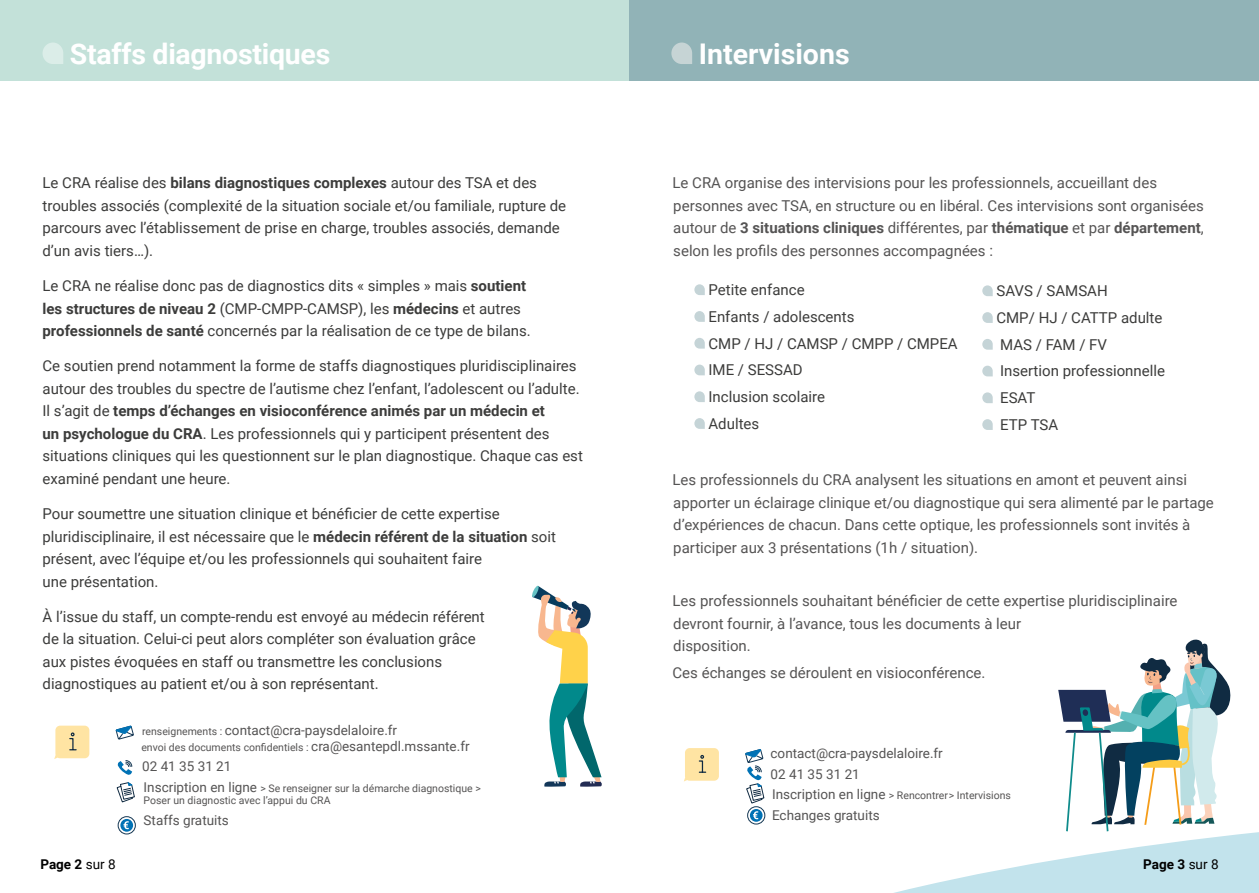
<style>
.page{position:relative;width:1259px;height:893px;background:#fff}
.page>*{position:absolute;margin:0;border:0;box-sizing:border-box;transform-origin:0 0}
.t1{font:700 28.5px "Roboto";letter-spacing:-.01em;color:#fff}
.t2{font:15px/22.5px "Roboto";color:#3c3c3b}
.t3{font:15px/22.5px "Roboto";color:#555454}
.t4{font:13.5px/20.4px "Roboto";color:#555454}
.t5{font:700 13.5px "Roboto";color:#000}
.t6{font:10.5px/12.6px "Roboto";color:#555454}
.s1{font-weight:700}
.s2{font-size:10.5px}
.s3{font-size:13.5px}
.s4{font-weight:400}
</style>
<div class="page">
<div style="left:0;top:0;width:629px;height:81px;background:#c3e1d9"></div>
<svg style="left:43px;top:43px;width:20px;height:21px"></svg>
<svg style="left:747px;top:817px;width:512px;height:76px"></svg>
<svg style="left:115px;top:725px;width:19px;height:15px"></svg>
<svg style="left:117px;top:760px;width:16px;height:15px"></svg>
<svg style="left:54px;top:726px;width:35px;height:33px"></svg>
<div style="left:118px;top:816px;width:18px;height:18px;border:1px solid #153753;border-radius:50%"></div>
<svg style="left:120px;top:819px;width:13px;height:13px"></svg>
<svg style="left:123px;top:821px;width:6px;height:8px"></svg>
<svg style="left:116px;top:782px;width:19px;height:21px"></svg>
<svg style="left:532px;top:585px;width:70px;height:202px"></svg>
<div style="left:629px;top:0;width:630px;height:81px;background:#91b3b7"></div>
<svg style="left:671px;top:43px;width:21px;height:21px"></svg>
<svg style="left:684px;top:748px;width:35px;height:33px"></svg>
<div style="left:747px;top:806px;width:18px;height:18px;border:1px solid #153753;border-radius:50%"></div>
<svg style="left:750px;top:809px;width:12px;height:13px"></svg>
<svg style="left:753px;top:811px;width:5px;height:8px"></svg>
<svg style="left:745px;top:749px;width:20px;height:55px"></svg>
<svg style="left:1058px;top:639px;width:174px;height:192px"></svg>
<svg style="left:694px;top:284px;width:11px;height:11px"></svg>
<svg style="left:694px;top:311px;width:11px;height:11px"></svg>
<svg style="left:694px;top:338px;width:11px;height:11px"></svg>
<svg style="left:694px;top:365px;width:11px;height:10px"></svg>
<svg style="left:694px;top:391px;width:11px;height:11px"></svg>
<svg style="left:694px;top:418px;width:11px;height:11px"></svg>
<svg style="left:982px;top:285px;width:10px;height:11px"></svg>
<svg style="left:982px;top:312px;width:10px;height:11px"></svg>
<svg style="left:982px;top:339px;width:10px;height:11px"></svg>
<svg style="left:982px;top:366px;width:10px;height:10px"></svg>
<svg style="left:982px;top:392px;width:10px;height:11px"></svg>
<svg style="left:982px;top:419px;width:10px;height:11px"></svg>
<h1 class="t1" style="left:70px;top:34px;width:262px">Staffs diagnostiques</h1>
<p class="t2" style="left:43px;top:171px;width:525px">Le CRA réalise des <span class="s1">bilans diagnostiques complexes</span> autour des TSA et des troubles associés (complexité de la situation sociale et/ou familiale, rupture de parcours avec l’établissement de prise en charge, troubles associés, demande d’un avis tiers…).</p>
<p class="t2" style="left:43px;top:274px;width:490px">Le CRA ne réalise donc pas de diagnostics dits « simples » mais <span class="s1">soutient les structures de niveau 2</span> (CMP-CMPP-CAMSP), les <span class="s1">médecins</span> et autres <span class="s1">professionnels de santé</span> concernés par la réalisation de ce type de bilans.</p>
<p class="t2" style="left:43px;top:354px;width:542px">Ce soutien prend notamment la forme de staffs diagnostiques pluridisciplinaires autour des troubles du spectre de l’autisme chez l’enfant, l’adolescent ou l’adulte.<br>Il s’agit de <span class="s1">temps d’échanges en visioconférence animés par un médecin et<br>un psychologue du CRA</span>. Les professionnels qui y participent présentent des situations cliniques qui les questionnent sur le plan diagnostique. Chaque cas est examiné pendant une heure.</p>
<p class="t2" style="left:43px;top:502px;width:515px">Pour soumettre une situation clinique et bénéficier de cette expertise pluridisciplinaire, il est nécessaire que le <span class="s1">médecin référent de la situation</span> soit présent, avec l’équipe et/ou les professionnels qui souhaitent faire<br>une présentation.</p>
<p class="t2" style="left:43px;top:605px;width:444px">À l’issue du staff, un compte-rendu est envoyé au médecin référent de la situation. Celui-ci peut alors compléter son évaluation grâce aux pistes évoquées en staff ou transmettre les conclusions diagnostiques au patient et/ou à son représentant.</p>
<p class="t4" style="left:142px;top:719px;width:256px"><span class="s2">renseignements :</span> contact@cra-paysdelaloire.fr</p>
<p class="t6" style="left:141px;top:740px;width:330px">envoi des documents confidentiels : <span class="s3">cra@esantepdl.mssante.fr</span></p>
<p class="t4" style="left:142px;top:756px;width:91px">02 41 35 31 21</p>
<p class="t6" style="left:144px;top:781px;width:339px"><span class="s3">Inscription en ligne</span> &gt; Se renseigner sur la démarche diagnostique &gt;<br>Poser un diagnostic avec l’appui du CRA</p>
<p class="t4" style="left:144px;top:809px;width:87px">Staffs gratuits</p>
<h1 class="t1" style="left:699px;top:34px;width:152px">Intervisions</h1>
<p class="t3" style="left:672px;top:171px;width:533px">Le CRA organise des intervisions pour les professionnels, accueillant des personnes avec TSA, en structure ou en libéral. Ces intervisions sont organisées autour de <span class="s1">3 situations cliniques</span> différentes, par <span class="s1">thématique</span> et par <span class="s1">département</span>, selon les profils des personnes accompagnées :</p>
<p class="t2" style="left:708px;top:276px;width:251px;line-height:26.7px">Petite enfance<br>Enfants / adolescents<br>CMP / HJ / CAMSP / CMPP / CMPEA<br>IME / SESSAD<br>Inclusion scolaire<br>Adultes</p>
<p class="t2" style="left:996px;top:277px;width:170px;line-height:26.7px">SAVS / SAMSAH<br>CMP/ HJ / CATTP adulte<br>MAS / FAM / FV<br>Insertion professionnelle<br>ESAT<br>ETP TSA</p>
<p class="t3" style="left:672px;top:468px;width:543px">Les professionnels du CRA analysent les situations en amont et peuvent ainsi apporter un éclairage clinique et/ou diagnostique qui sera alimenté par le partage d’expériences de chacun. Dans cette optique, les professionnels sont invités à participer aux 3 présentations (1h / situation).</p>
<p class="t3" style="left:672px;top:589px;width:506px">Les professionnels souhaitant bénéficier de cette expertise pluridisciplinaire devront fournir, à l’avance, tous les documents à leur<br>disposition.</p>
<p class="t3" style="left:672px;top:661px;width:314px">Ces échanges se déroulent en visioconférence.</p>
<p class="t4" style="left:770px;top:743px;width:179px">contact@cra-paysdelaloire.fr<br>02 41 35 31 21<br>Inscription en ligne <span class="s2">&gt; Rencontrer</span></p>
<p class="t6" style="left:949px;top:789px;width:64px">&gt; Intervisions</p>
<p class="t4" style="left:772px;top:804px;width:109px">Echanges gratuits</p>
<p class="t5" style="left:40px;top:855px;width:77px">Page 2 <span class="s4">sur 8</span></p>
<p class="t5" style="left:1143px;top:855px;width:77px">Page 3 <span class="s4">sur 8</span></p>
</div>
